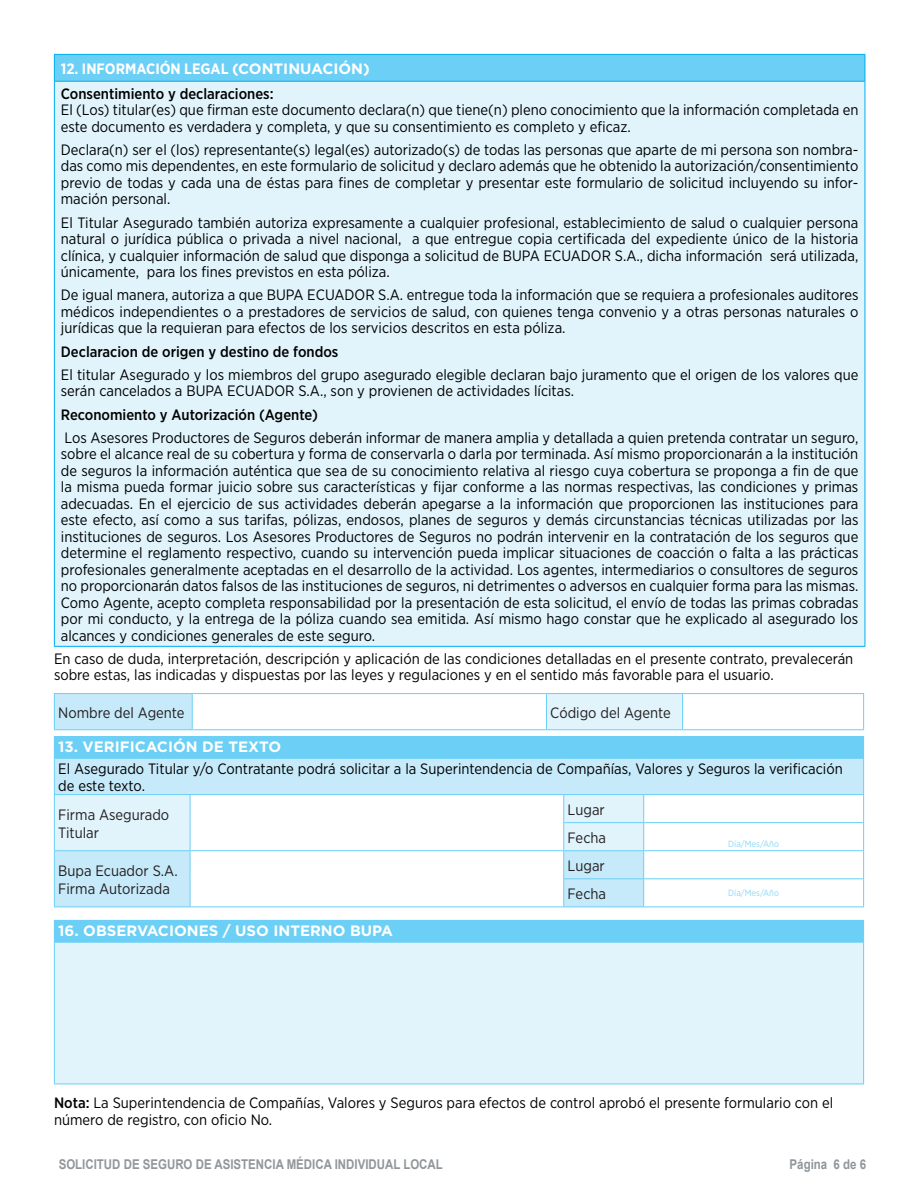
<style>
.page{position:relative;width:918px;height:1188px;background:#fff}
.page>*{position:absolute;margin:0;border:0;box-sizing:border-box;transform-origin:0 0}
.t1{font:15px/16.5px "Gotham Narrow";color:#000}
.t2{font:500 15px/24.9px "Gotham Narrow";color:#000}
.t3{font:15px/18px "Gotham Narrow";color:#231f20}
.t4{font:700 15px "Gotham";color:#fff}
.t5{font:700 13.5px "Arial";color:#90969a;scale:.85 1}
.t6{font:9px "Gotham Narrow";color:#8dd7f7}
.s1{font-weight:700;color:#fff}
.s2{font-family:"Gotham";font-weight:700;color:#fff}
.s3{font-weight:500}
</style>
<div class="page">
<div style="left:54px;top:54px;width:811px;height:27px;background:#6bcff6"></div>
<div style="left:54px;top:81px;width:811px;height:565px;background:#e1f4fc"></div>
<hr style="left:54px;top:54px;width:811px;height:1px;background:#00aeef">
<svg style="left:54px;top:55px;width:1px;height:26px"></svg>
<svg style="left:865px;top:55px;width:1px;height:26px"></svg>
<hr style="left:54px;top:81px;width:811px;height:1px;background:#00aeef">
<hr style="left:54px;top:82px;width:1px;height:564px;background:#00aeef">
<hr style="left:865px;top:82px;width:1px;height:564px;background:#00aeef">
<hr style="left:54px;top:646px;width:811px;height:1px;background:#00aeef">
<div style="left:54px;top:694px;width:138px;height:36px;background:#c6eafa"></div>
<svg style="left:193px;top:694px;width:670px;height:1px"></svg>
<div style="left:546px;top:694px;width:137px;height:36px;background:#e1f4fc"></div>
<hr style="left:192px;top:693px;width:354px;height:1px;background:#6bcff6">
<hr style="left:546px;top:693px;width:137px;height:1px;background:#6bcff6">
<hr style="left:546px;top:694px;width:1px;height:35px;background:#6bcff6">
<hr style="left:683px;top:693px;width:181px;height:1px;background:#6bcff6">
<hr style="left:682px;top:694px;width:1px;height:35px;background:#6bcff6">
<hr style="left:863px;top:694px;width:1px;height:35px;background:#6bcff6">
<hr style="left:192px;top:729px;width:354px;height:1px;background:#6bcff6">
<hr style="left:546px;top:729px;width:137px;height:1px;background:#6bcff6">
<hr style="left:683px;top:729px;width:181px;height:1px;background:#6bcff6">
<hr style="left:54px;top:693px;width:138px;height:1px;background:#6bcff6">
<hr style="left:54px;top:694px;width:1px;height:35px;background:#6bcff6">
<hr style="left:192px;top:694px;width:1px;height:35px;background:#6bcff6">
<hr style="left:54px;top:729px;width:138px;height:1px;background:#6bcff6">
<div style="left:54px;top:737px;width:810px;height:21px;background:#6bcff6"></div>
<div style="left:55px;top:759px;width:808px;height:35px;background:#c6eafa"></div>
<svg style="left:644px;top:795px;width:219px;height:112px"></svg>
<hr style="left:54px;top:736px;width:136px;height:1px;background:#6bcff6">
<hr style="left:190px;top:736px;width:374px;height:1px;background:#6bcff6">
<hr style="left:564px;top:736px;width:80px;height:1px;background:#6bcff6">
<hr style="left:644px;top:736px;width:220px;height:1px;background:#6bcff6">
<hr style="left:54px;top:758px;width:136px;height:1px;background:#6bcff6">
<hr style="left:54px;top:759px;width:1px;height:35px;background:#6bcff6">
<hr style="left:190px;top:758px;width:374px;height:1px;background:#6bcff6">
<hr style="left:564px;top:758px;width:80px;height:1px;background:#6bcff6">
<hr style="left:644px;top:758px;width:220px;height:1px;background:#6bcff6">
<hr style="left:863px;top:759px;width:1px;height:35px;background:#6bcff6">
<hr style="left:54px;top:794px;width:136px;height:1px;background:#6bcff6">
<hr style="left:190px;top:794px;width:374px;height:1px;background:#6bcff6">
<hr style="left:564px;top:794px;width:80px;height:1px;background:#6bcff6">
<hr style="left:644px;top:794px;width:220px;height:1px;background:#6bcff6">
<hr style="left:644px;top:822px;width:220px;height:1px;background:#6bcff6">
<hr style="left:644px;top:850px;width:220px;height:1px;background:#6bcff6">
<hr style="left:644px;top:878px;width:220px;height:1px;background:#6bcff6">
<svg style="left:54px;top:795px;width:590px;height:112px"></svg>
<svg style="left:863px;top:795px;width:1px;height:112px"></svg>
<hr style="left:54px;top:907px;width:136px;height:1px;background:#6bcff6">
<hr style="left:190px;top:907px;width:374px;height:1px;background:#6bcff6">
<hr style="left:564px;top:907px;width:80px;height:1px;background:#6bcff6">
<hr style="left:644px;top:907px;width:220px;height:1px;background:#6bcff6">
<div style="left:54px;top:920px;width:810px;height:22px;background:#6bcff6"></div>
<div style="left:54px;top:942px;width:810px;height:142px;background:#e1f4fc"></div>
<hr style="left:54px;top:942px;width:810px;height:1px;background:#6bcff6">
<hr style="left:54px;top:943px;width:1px;height:141px;background:#6bcff6">
<hr style="left:863px;top:943px;width:1px;height:141px;background:#6bcff6">
<hr style="left:54px;top:1084px;width:810px;height:1px;background:#6bcff6">
<p class="t2" style="left:61px;top:56px;width:310px"><span class="s1">12. INFORMACIÓN LEGAL</span> <span class="s2">(CONTINUACIÓN)<br></span>Consentimiento y declaraciones:</p>
<p class="t1" style="left:61px;top:101px;width:799px">El (Los) titular(es) que firman este documento declara(n) que tiene(n) pleno conocimiento que la información completada en este documento es verdadera y completa, y que su consentimiento es completo y eficaz.</p>
<p class="t1" style="left:61px;top:141px;width:799px;text-align:justify">Declara(n) ser el (los) representante(s) legal(es) autorizado(s) de todas las personas que aparte de mi persona son nombra&shy;das como mis dependentes, en este formulario de solicitud y declaro además que he obtenido la autorización/consentimiento previo de todas y cada una de éstas para fines de completar y presentar este formulario de solicitud incluyendo su infor&shy;mación personal.</p>
<p class="t1" style="left:61px;top:214px;width:799px;text-align:justify">El Titular Asegurado también autoriza expresamente a cualquier profesional, establecimiento de salud o cualquier persona natural o jurídica pública o privada a nivel nacional, a que entregue copia certificada del expediente único de la historia clínica, y cualquier información de salud que disponga a solicitud de BUPA ECUADOR S.A., dicha información será utilizada, únicamente, para los fines previstos en esta póliza.</p>
<p class="t1" style="left:61px;top:287px;width:799px;text-align:justify">De igual manera, autoriza a que BUPA ECUADOR S.A. entregue toda la información que se requiera a profesionales auditores médicos independientes o a prestadores de servicios de salud, con quienes tenga convenio y a otras personas naturales o jurídicas que la requieran para efectos de los servicios descritos en esta póliza.</p>
<p class="t2" style="left:61px;top:339px;width:279px">Declaracion de origen y destino de fondos</p>
<p class="t1" style="left:61px;top:366px;width:799px">El titular Asegurado y los miembros del grupo asegurado elegible declaran bajo juramento que el origen de los valores que serán cancelados a BUPA ECUADOR S.A., son y provienen de actividades lícitas.</p>
<p class="t2" style="left:61px;top:402px;width:259px">Reconomiento y Autorización (Agente)</p>
<p class="t1" style="left:61px;top:429px;width:799px;text-align:justify">Los Asesores Productores de Seguros deberán informar de manera amplia y detallada a quien pretenda contratar un seguro, sobre el alcance real de su cobertura y forma de conservarla o darla por terminada. Así mismo proporcionarán a la institución de seguros la información auténtica que sea de su conocimiento relativa al riesgo cuya cobertura se proponga a fin de que la misma pueda formar juicio sobre sus características y fijar conforme a las normas respectivas, las condiciones y primas adecuadas. En el ejercicio de sus actividades deberán apegarse a la información que proporcionen las instituciones para este efecto, así como a sus tarifas, pólizas, endosos, planes de seguros y demás circunstancias técnicas utilizadas por las instituciones de seguros. Los Asesores Productores de Seguros no podrán intervenir en la contratación de los seguros que determine el reglamento respectivo, cuando su intervención pueda implicar situaciones de coacción o falta a las prácticas profesionales generalmente aceptadas en el desarrollo de la actividad. Los agentes, intermediarios o consultores de seguros no proporcionarán datos falsos de las instituciones de seguros, ni detrimentes o adversos en cualquier forma para las mismas.<br>Como Agente, acepto completa responsabilidad por la presentación de esta solicitud, el envío de todas las primas cobradas por mi conducto, y la entrega de la póliza cuando sea emitida. Así mismo hago constar que he explicado al asegurado los alcances y condiciones generales de este seguro.</p>
<p class="t1" style="left:54px;top:650px;width:801px">En caso de duda, interpretación, descripción y aplicación de las condiciones detalladas en el presente contrato, prevalecerán sobre estas, las indicadas y dispuestas por las leyes y regulaciones y en el sentido más favorable para el usuario.</p>
<p class="t3" style="left:58px;top:703px;width:128px">Nombre del Agente</p>
<p class="t3" style="left:550px;top:703px;width:122px">Código del Agente</p>
<p class="t4" style="left:58px;top:737px;width:225px">13. VERIFICACIÓN DE TEXTO</p>
<p class="t1" style="left:58px;top:760px;width:786px">El Asegurado Titular y/o Contratante podrá solicitar a la Superintendencia de Compañías, Valores y Seguros la verificación de este texto.</p>
<p class="t3" style="left:58px;top:805px;width:113px">Firma Asegurado<br>Titular</p>
<p class="t3" style="left:568px;top:795px;width:40px;line-height:28px">Lugar<br>Fecha</p>
<p class="t6" style="left:728px;top:838px;width:52px">Día/Mes/Año</p>
<p class="t3" style="left:58px;top:861px;width:121px">Bupa Ecuador S.A.<br>Firma Autorizada</p>
<p class="t3" style="left:568px;top:851px;width:40px;line-height:28px">Lugar<br>Fecha</p>
<p class="t6" style="left:728px;top:888px;width:52px">Día/Mes/Año</p>
<p class="t4" style="left:58px;top:921px;width:336px">16. OBSERVACIONES / USO INTERNO BUPA</p>
<p class="t1" style="left:54px;top:1094px;width:781px"><span class="s3">Nota:</span> La Superintendencia de Compañías, Valores y Seguros para efectos de control aprobó el presente formulario con el número de registro, con oficio No.</p>
<p class="t5" style="left:59px;top:1156px;width:454px">SOLICITUD DE SEGURO DE ASISTENCIA MÉDICA INDIVIDUAL LOCAL</p>
<p class="t5" style="left:790px;top:1156px;width:92px">Página 6 de 6</p>
</div>
